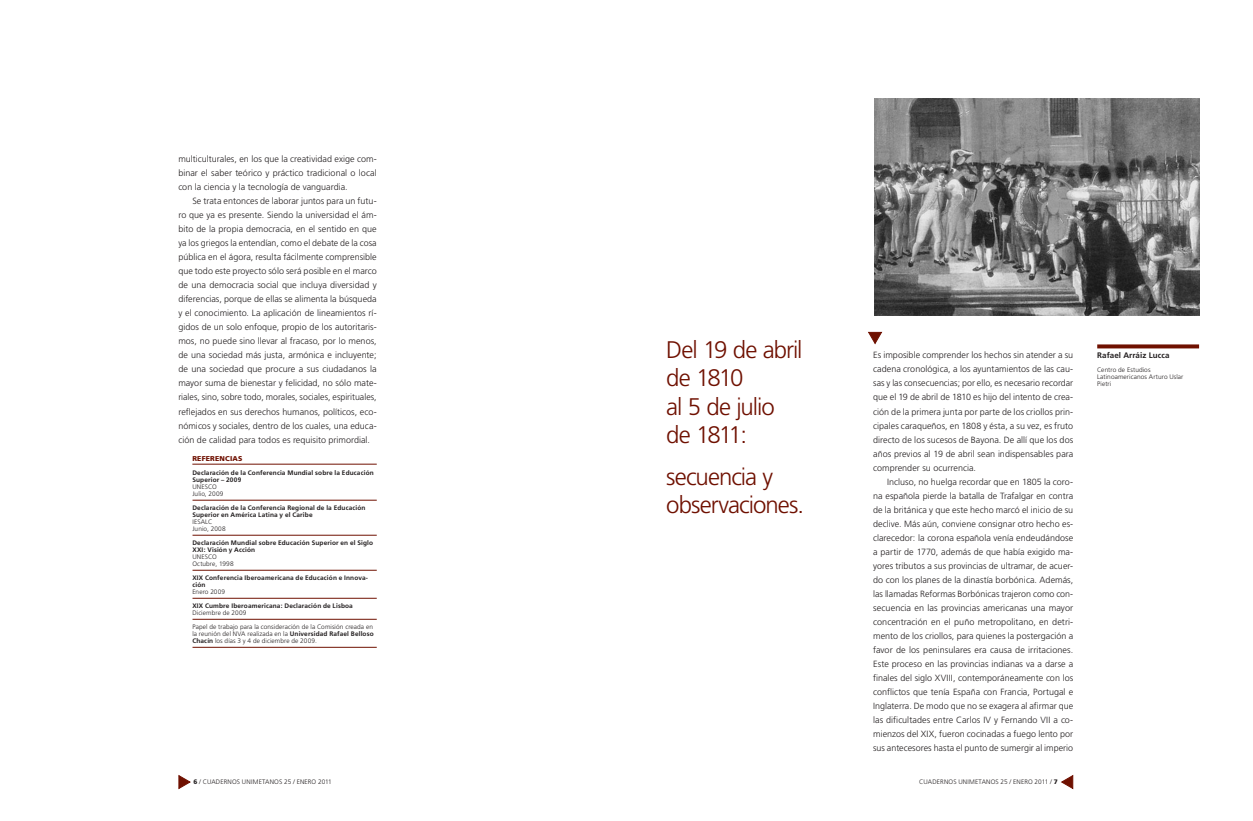
<style>
.page{position:relative;width:1253px;height:821px;background:#fff}
.page>*{position:absolute;margin:0;border:0;box-sizing:border-box;transform-origin:0 0}
.título{font:300 24px/28px "Frutiger";letter-spacing:-.075em;color:#6f1000}
.título-2{font:300 24px/28px "Frutiger";letter-spacing:-.045em;color:#6f1000}
.Texto{font:300 9px/14px "Frutiger";letter-spacing:.005em;color:#231f20;text-align:justify}
.Texto_1a{font:300 9px/14px "Frutiger";letter-spacing:.005em;color:#231f20;text-align:justify}
.autor_nombre{font:700 8px "Frutiger";letter-spacing:.01em;color:#231f20}
.bibliografía_tit{font:900 7px "Frutiger";letter-spacing:.03em;color:#6f1000}
.bibliografía_fuente{font:700 6.5px/7px "Frutiger";letter-spacing:.02em;color:#231f20}
.bibliografía_fuente-2{font:300 6.5px/7px "Frutiger";letter-spacing:.015em;color:#231f20;text-align:center}
.autor_curri{font:300 6.5px/7px "Frutiger";letter-spacing:.015em;color:#231f20}
.folio{font:300 6.5px "Frutiger";letter-spacing:.015em;color:#231f20}
.s1{font-weight:300}
.s2{font-weight:700}
.s3{font-weight:900}
</style>
<div class="page">
<svg style="left:178px;top:775px;width:13px;height:15px"></svg>
<svg style="left:1061px;top:775px;width:12px;height:14px"></svg>
<svg style="left:868px;top:331px;width:15px;height:14px"></svg>
<hr style="left:192px;top:464px;width:185px;height:1px;background:#6f1000">
<hr style="left:192px;top:500px;width:185px;height:1px;background:#6f1000">
<hr style="left:192px;top:535px;width:185px;height:1px;background:#6f1000">
<hr style="left:192px;top:570px;width:185px;height:1px;background:#6f1000">
<hr style="left:192px;top:598px;width:185px;height:1px;background:#6f1000">
<hr style="left:192px;top:619px;width:185px;height:1px;background:#6f1000">
<hr style="left:192px;top:647px;width:185px;height:1px;background:#6f1000">
<svg style="left:1097px;top:344px;width:101px;height:4px"></svg>
<img style="left:874px;top:98px;width:324px;height:217px">
<p class="Texto" style="left:178px;top:152px;width:200px">multiculturales, en los que la creatividad exige com&shy;binar el saber teórico y práctico tradicional o local con la ciencia y la tecnología de vanguardia.</p>
<p class="Texto" style="left:178px;top:194px;width:200px;text-indent:14px">Se trata entonces de laborar juntos para un futu&shy;ro que ya es presente. Siendo la universidad el ám&shy;bito de la propia democracia, en el sentido en que ya los griegos la entendían, como el debate de la cosa pública en el ágora, resulta fácilmente comprensible que todo este proyecto sólo será posible en el marco de una democracia social que incluya diversidad y diferencias, porque de ellas se alimenta la búsqueda y el conocimiento. La aplicación de lineamientos rí&shy;gidos de un solo enfoque, propio de los autoritaris&shy;mos, no puede sino llevar al fracaso, por lo menos, de una sociedad más justa, armónica e incluyente; de una sociedad que procure a sus ciudadanos la mayor suma de bienestar y felicidad, no sólo mate&shy;riales, sino, sobre todo, morales, sociales, espirituales, reflejados en sus derechos humanos, políticos, eco&shy;nómicos y sociales, dentro de los cuales, una educa&shy;ción de calidad para todos es requisito primordial.</p>
<p class="bibliografía_tit" style="left:192px;top:454px;width:52px">REFERENCIAS</p>
<p class="bibliografía_fuente" style="left:192px;top:469px;width:183px">Declaración de la Conferencia Mundial sobre la Educación<br>Superior – 2009<br><span class="s1">UNESCO<br>Julio, 2009</span></p>
<p class="bibliografía_fuente" style="left:192px;top:504px;width:175px">Declaración de la Conferencia Regional de la Educación<br>Superior en América Latina y el Caribe<br><span class="s1">IESA</span></p>
<p class="bibliografía_fuente-2" style="left:192px;top:518px;width:35px">LC<br>Junio, 2008</p>
<p class="bibliografía_fuente" style="left:192px;top:539px;width:182px">Declaración Mundial sobre Educación Superior en el Siglo<br>XXI: Visión y Acción<br><span class="s1">UNESCO<br>Octubre, 1998</span></p>
<p class="bibliografía_fuente" style="left:192px;top:574px;width:177px">XIX Conferencia Iberoamericana de Educación e Innova&shy;ción<br><span class="s1">Enero 2009</span></p>
<p class="bibliografía_fuente" style="left:192px;top:602px;width:162px">XIX Cumbre Iberoamericana: Declaración de Lisboa<br><span class="s1">Diciembre de 2009</span></p>
<p class="bibliografía_fuente-2" style="left:192px;top:623px;width:183px;text-align:left">Papel de trabajo para la consideración de la Comisión creada en la reunión del NVA realizada en la <span class="s2">Universidad Rafael Belloso<br>Chacín</span> los días 3 y 4 de diciembre de 2009.</p>
<p class="título" style="left:666px;top:336px;width:138px">Del 19 de abril de 1810<br>al 5 de julio de 1811:</p>
<p class="título-2" style="left:666px;top:462px;width:139px">secuencia y observaciones.</p>
<p class="Texto_1a" style="left:873px;top:348px;width:202px">Es imposible comprender los hechos sin atender a su cadena cronológica, a los ayuntamientos de las cau&shy;sas y las consecuencias; por ello, es necesario recordar que el 19 de abril de 1810 es hijo del intento de crea&shy;ción de la primera junta por parte de los criollos prin&shy;cipales caraqueños, en 1808 y ésta, a su vez, es fruto directo de los sucesos de Bayona. De allí que los dos años previos al 19 de abril sean indispensables para comprender su ocurrencia.</p>
<p class="Texto" style="left:873px;top:474px;width:202px;text-indent:14px">I ncluso, no huelga recordar que en 1805 la coro&shy;na española pierde la batalla de Trafalgar en contra de la británica y que este hecho marcó el inicio de su declive. Más aún, conviene consignar otro hecho es&shy;clarecedor: la corona española venía endeudándose a partir de 1770, además de que había exigido ma&shy;yores tributos a sus provincias de ultramar, de acuer&shy;do con los planes de la dinastía borbónica. Además, las llamadas Reformas Borbónicas trajeron como con&shy;secuencia en las provincias americanas una mayor concentración en el puño metropolitano, en detri&shy;mento de los criollos, para quienes la postergación a favor de los peninsulares era causa de irritaciones.<br>Este proceso en las provincias indianas va a darse a finales del siglo XVIII, contemporáneamente con los conflictos que tenía España con Francia, Portugal e I nglaterra. De modo que no se exagera al afirmar que las dificultades entre Carlos IV y Fernando VII a co&shy;mienzos del XIX, fueron cocinadas a fuego lento por sus antecesores hasta el punto de sumergir al imperio</p>
<p class="bibliografía_fuente-2" style="left:193px;top:778px;width:140px"><span class="s3">6</span> / cuadernos unimetanos 25 / enero 2011</p>
<p class="folio" style="left:919px;top:778px;width:140px">cuadernos unimetanos 25 / enero 2011 / <span class="s3">7</span></p>
<p class="autor_nombre" style="left:1097px;top:351px;width:74px">Rafael Arráiz Lucca</p>
<p class="autor_curri" style="left:1097px;top:367px;width:88px">Centro de Estudios<br>Latinoamericanos Arturo Uslar<br>Pietri</p>
</div>
